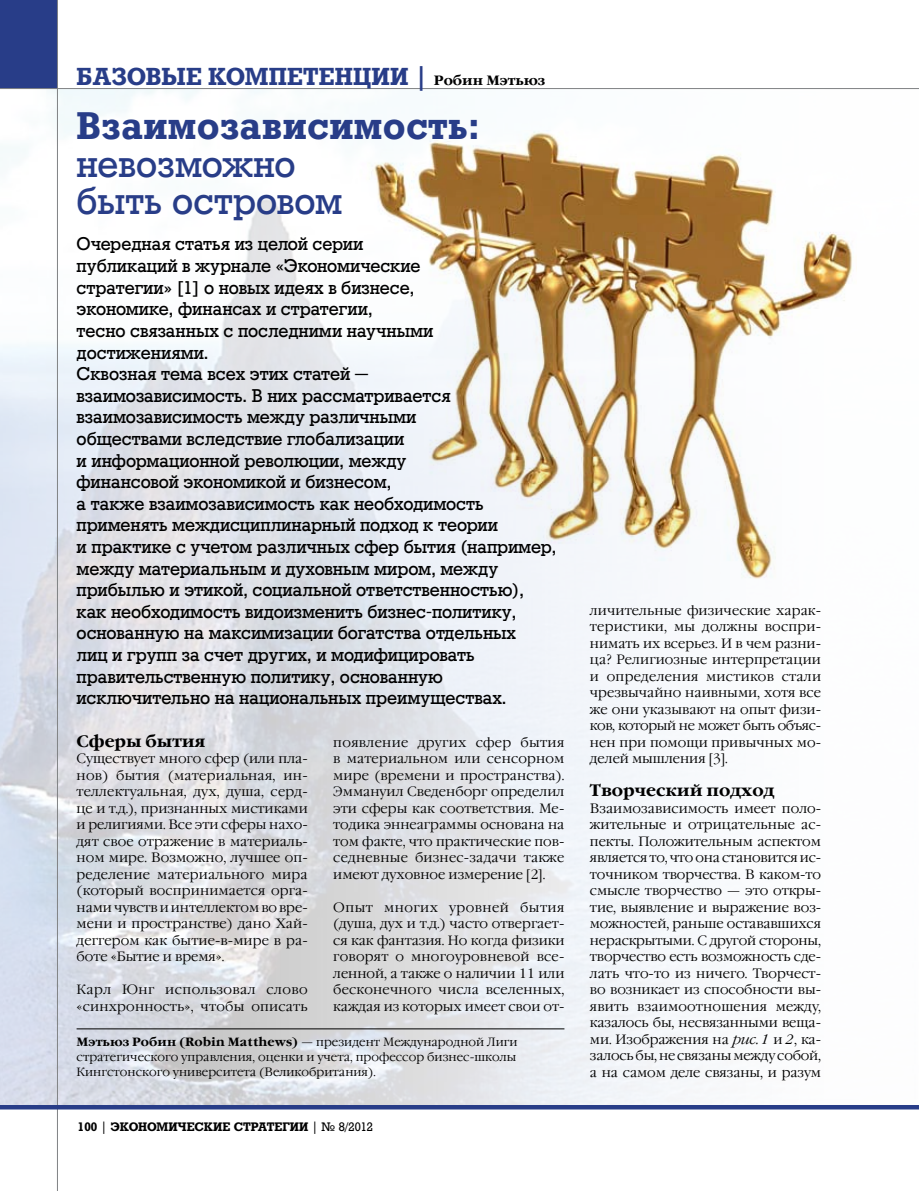
<style>
.page{position:relative;width:919px;height:1191px;background:#fff}
.page>*{position:absolute;margin:0;border:0;box-sizing:border-box;transform-origin:0 0}
.t1{font:37.5px/37.5px "Rodeo";letter-spacing:.005em;color:#283d88}
.t2{font:700 37.5px "Rodeo";letter-spacing:.01em;color:#283d88}
.t3{font:700 24px "Rodeo";letter-spacing:.01em;color:#283d88}
.t4{font:18px/21.6px "Rodeo";color:#000}
.t5{font:700 16.5px "Garamond C";color:#000}
.t6{font:300 13.5px/16.5px "Garamond C";letter-spacing:.005em;color:#000;text-align:justify}
.t7{font:300 12px/15px "Garamond C";letter-spacing:.005em;color:#000;text-align:justify}
.t8{font:700 12px "Rodeo";color:#000}
.t9{font:12px "Rodeo";color:#000}
.s1{font-family:"Garamond C";font-size:13.5px;color:#000}
.s2{font-weight:700}
.s3{font-weight:400}
.s4{font-style:italic}
</style>
<div class="page">
<img style="left:0;top:89px;width:857px;height:1016px">
<div style="left:0;top:0;width:58px;height:89px;background:#283d88"></div>
<hr style="left:57px;top:0;width:1px;height:1191px;background:#808284">
<hr style="left:0;top:88px;width:918px;height:1px;background:#808284">
<hr style="left:0;top:1105px;width:918px;height:4px;background:#283d88">
<img style="left:345px;top:130px;width:511px;height:471px">
<hr style="left:77px;top:1028px;width:487px;height:1px;background:#000">
<h2 class="t3" style="left:77px;top:62px;width:470px">Базовые компетенции | <span class="s1">Робин Мэтьюз</span></h2>
<h1 class="t2" style="left:77px;top:103px;width:404px">Взаимозависимость:</h1>
<h1 class="t1" style="left:77px;top:145px;width:267px">невозможно быть островом</h1>
<p class="t4" style="left:77px;top:233px;width:481px">Очередная статья из целой серии<br>публикаций в журнале «Экономические<br>стратегии» [1] о новых идеях в бизнесе,<br>экономике, финансах и стратегии,<br>тесно связанных с последними научными достижениями.<br>Сквозная тема всех этих статей –<br>взаимозависимость. В них рассматривается взаимозависимость между различными<br>обществами вследствие глобализации<br>и информационной революции, между<br>финансовой экономикой и бизнесом,<br>а также взаимозависимость как необходимость применять междисциплинарный подход к теории<br>и практике с учетом различных сфер бытия (например, между материальным и духовным миром, между прибылью и этикой, социальной ответственностью), как необходимость видоизменить бизнес-политику, основанную на максимизации богатства отдельных<br>лиц и групп за счет других, и модифицировать правительственную политику, основанную исключительно на национальных преимуществах.</p>
<p class="t5" style="left:77px;top:731px;width:130px">Сферы бытия</p>
<p class="t6" style="left:77px;top:751px;width:233px">Существует много сфер (или пла&shy;нов) бытия (материальная, ин&shy;теллектуальная, дух, душа, серд&shy;це и т.д.), признанных мистиками и религиями. Все эти сферы нахо&shy;дят свое отражение в материаль&shy;ном мире. Возможно, лучшее оп&shy;ределение материального мира (который воспринимается орга&shy;нами чувств и интеллектом во вре&shy;мени и пространстве) дано Хай&shy;деггером как бытие-в-мире в ра&shy;боте «Бытие и время».</p>
<p class="t6" style="left:77px;top:982px;width:233px">Карл Юнг использовал слово «синхронность», чтобы описать</p>
<p class="t6" style="left:333px;top:734px;width:233px">появление других сфер бытия в материальном или сенсорном мире (времени и пространства).<br>Эммануил Сведенборг определил эти сферы как соответствия. Ме&shy;тодика эннеаграммы основана на том факте, что практические пов&shy;седневные бизнес-задачи также имеют духовное измерение [2].</p>
<p class="t6" style="left:333px;top:899px;width:233px">Опыт многих уровней бытия (душа, дух и т.д.) часто отвергает&shy;ся как фантазия. Но когда физики говорят о многоуровневой все&shy;ленной, а также о наличии 11 или бесконечного числа вселенных, каждая из которых имеет свои от-</p>
<p class="t7" style="left:77px;top:1035px;width:442px"><span class="s2">Мэтьюз Робин (Robin Matthews)</span> — президент Международной Лиги стратегического управления, оценки и учета, профессор бизнес-школы Кингстонского университета (Великобритания).</p>
<p class="t8" style="left:78px;top:1119px;width:53px">100 <span class="s3">|</span> ЭКОНОМ</p>
<p class="t8" style="left:168px;top:1119px;width:28px">ИЧЕСК</p>
<p class="t8" style="left:213px;top:1119px;width:30px">ИЕ СТР</p>
<p class="t9" style="left:258px;top:1120px;width:117px"><span class="s2">АТЕГИИ</span> | № 8/2012</p>
<p class="t6" style="left:590px;top:602px;width:233px">личительные физические харак&shy;теристики, мы должны воспри&shy;нимать их всерьез. И в чем разни&shy;ца? Религиозные интерпретации и определения мистиков стали чрезвычайно наивными, хотя все же они указывают на опыт физи&shy;ков, который не может быть объяс&shy;нен при помощи привычных мо&shy;делей мышления [3].</p>
<p class="t5" style="left:590px;top:781px;width:186px">Творческий подход</p>
<p class="t6" style="left:590px;top:800px;width:233px">Взаимозависимость имеет поло&shy;жительные и отрицательные ас&shy;пекты. Положительным аспектом является то, что она становится ис&shy;точником творчества. В каком-то смысле творчество — это откры&shy;тие, выявление и выражение воз&shy;можностей, раньше остававшихся нераскрытыми. С другой стороны, творчество есть возможность сде&shy;лать что-то из ничего. Творчест&shy;во возникает из способности вы&shy;явить взаимоотношения между, казалось бы, несвязанными веща&shy;ми. Изображения на <span class="s4">рис. 1</span> и <span class="s4">2</span>, ка&shy;залось бы, не связаны между собой, а на самом деле связаны, и разум</p>
</div>
